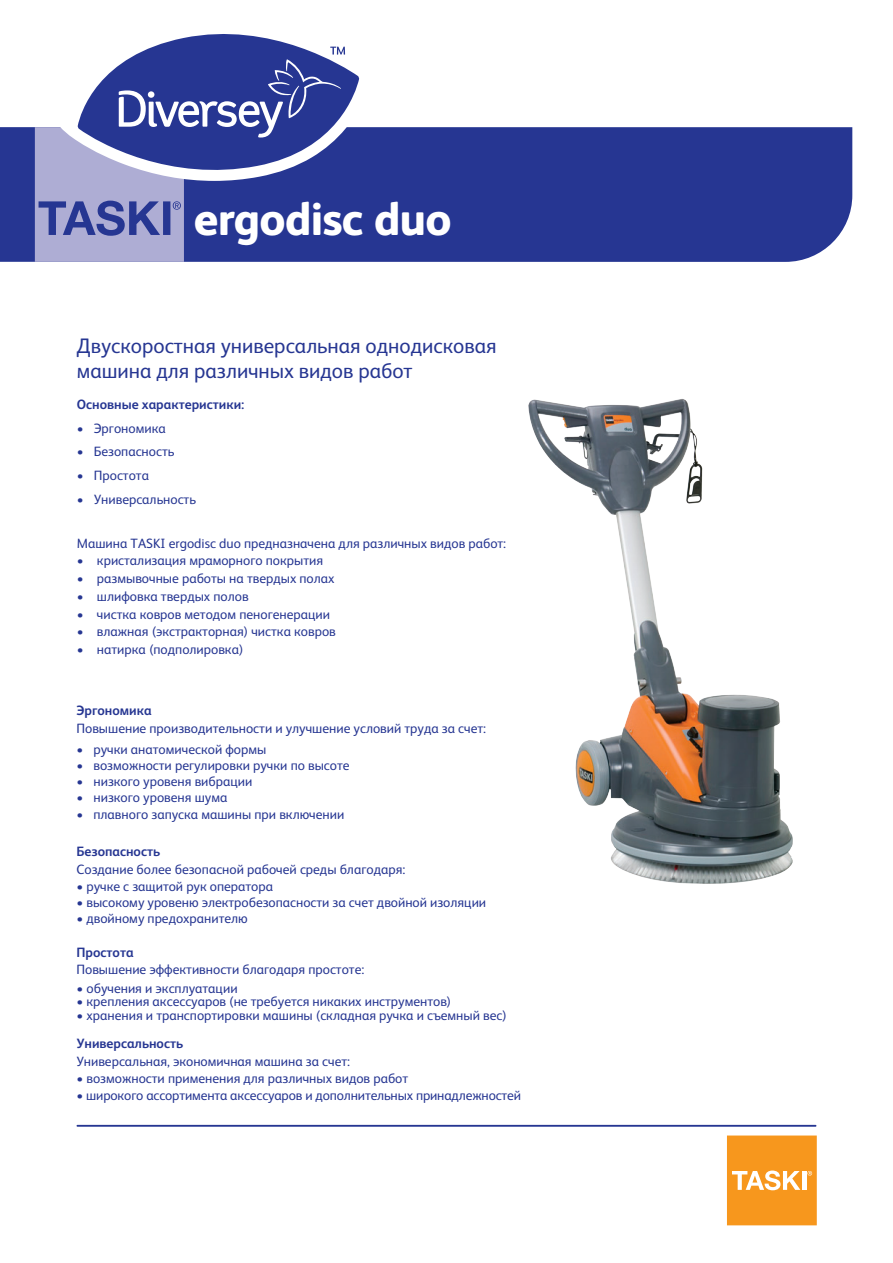
<style>
.page{position:relative;width:893px;height:1263px;background:#fff}
.page>*{position:absolute;margin:0;border:0;box-sizing:border-box;transform-origin:0 0}
.t1{font:800 46.5px "FS Albert Pro";letter-spacing:-.02em;color:#fff}
.t2{font:21px/25.2px "FS Albert Pro";color:#263692}
.t3{font:13.5px "FS Albert Pro";color:#263692}
.t4{font:700 13.5px "FS Albert Pro";color:#263692}
</style>
<div class="page">
<div style="left:0;top:127px;width:852px;height:135px;background:#263692"></div>
<svg style="left:727px;top:1135px;width:90px;height:90px;background:#f7a032"></svg>
<hr style="left:77px;top:1125px;width:739px;height:2px;background:#263692">
<img style="left:528px;top:399px;width:265px;height:485px">
<svg style="left:359px;top:78px;width:15px;height:103px;fill:#263692"></svg>
<svg style="left:153px;top:34px;width:206px;height:148px"></svg>
<svg style="left:35px;top:47px;width:310px;height:215px"></svg>
<h1 class="t1" style="left:194px;top:183px;width:259px">ergodisc duo</h1>
<h2 class="t2" style="left:77px;top:331px;width:421px">Двускоростная универсальная однодисковая машина для различных видов работ</h2>
<p class="t4" style="left:77px;top:395px;width:169px">Основные характеристики:</p>
<p class="t3" style="left:77px;top:419px;width:90px">• Эргономика</p>
<p class="t3" style="left:77px;top:442px;width:99px">• Безопасность</p>
<p class="t3" style="left:77px;top:466px;width:74px">• Простота</p>
<p class="t3" style="left:77px;top:489px;width:121px">• Универсальность</p>
<p class="t3" style="left:77px;top:533px;width:431px">Машина TASKI ergodisc duo предназначена для различных видов работ:</p>
<p class="t3" style="left:77px;top:551px;width:248px">• кристализация мраморного покрытия</p>
<p class="t3" style="left:77px;top:569px;width:259px">• размывочные работы на твердых полах</p>
<p class="t3" style="left:77px;top:587px;width:173px">• шлифовка твердых полов</p>
<p class="t3" style="left:77px;top:604px;width:255px">• чистка ковров методом пеногенерации</p>
<p class="t3" style="left:77px;top:622px;width:260px">• влажная (экстракторная) чистка ковров</p>
<p class="t3" style="left:77px;top:640px;width:168px">• натирка (подполировка)</p>
<p class="t4" style="left:76px;top:701px;width:77px">Эргономика</p>
<p class="t3" style="left:76px;top:718px;width:411px">Повышение производительности и улучшение условий труда за счет:</p>
<p class="t3" style="left:76px;top:739px;width:191px">• ручки анатомической формы</p>
<p class="t3" style="left:76px;top:756px;width:275px">• возможности регулировки ручки по высоте</p>
<p class="t3" style="left:76px;top:772px;width:177px">• низкого уровеня вибрации</p>
<p class="t3" style="left:76px;top:788px;width:152px">• низкого уровеня шума</p>
<p class="t3" style="left:76px;top:804px;width:269px">• плавного запуска машины при включении</p>
<p class="t4" style="left:76px;top:842px;width:85px">Безопасность</p>
<p class="t3" style="left:76px;top:859px;width:330px">Создание более безопасной рабочей среды благодаря:</p>
<p class="t3" style="left:76px;top:877px;width:198px">• ручке с защитой рук оператора</p>
<p class="t3" style="left:76px;top:893px;width:411px">• высокому уровеню электробезопасности за счет двойной изоляции</p>
<p class="t3" style="left:76px;top:909px;width:173px">• двойному предохранителю</p>
<p class="t4" style="left:76px;top:943px;width:59px">Простота</p>
<p class="t3" style="left:76px;top:960px;width:289px">Повышение эффективности благодаря простоте:</p>
<p class="t3" style="left:77px;top:978px;width:163px">• обучения и эксплуатации</p>
<p class="t3" style="left:77px;top:992px;width:376px">• крепления аксессуаров (не требуется никаких инструментов)</p>
<p class="t3" style="left:77px;top:1005px;width:432px">• хранения и транспортировки машины (складная ручка и съемный вес)</p>
<p class="t4" style="left:76px;top:1034px;width:108px">Универсальность</p>
<p class="t3" style="left:76px;top:1051px;width:275px">Универсальная, экономичная машина за счет:</p>
<p class="t3" style="left:76px;top:1069px;width:333px">• возможности применения для различных видов работ</p>
<p class="t3" style="left:76px;top:1085px;width:446px">• широкого ассортимента аксессуаров и дополнительных принадлежностей</p>
</div>
